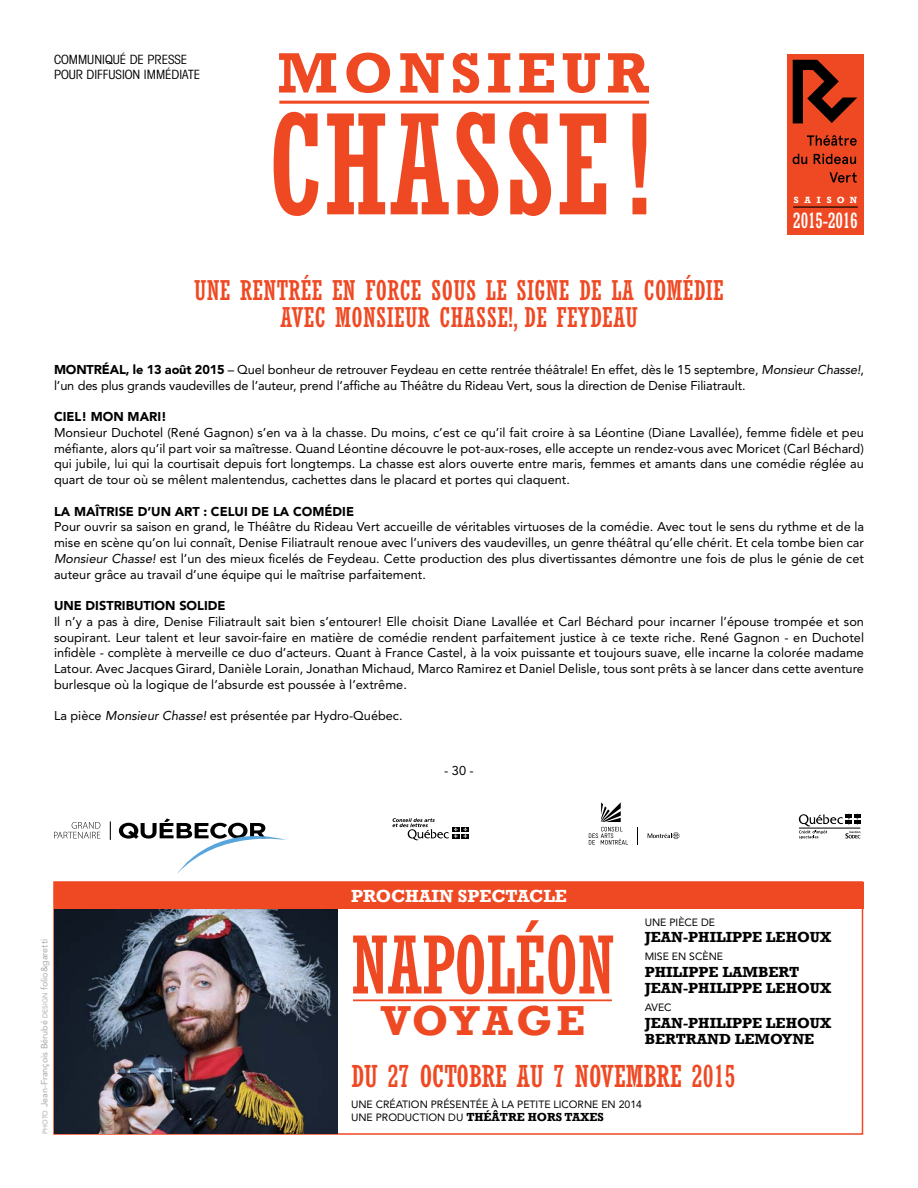
<style>
.page{position:relative;width:918px;height:1188px;background:#fff}
.page>*{position:absolute;margin:0;border:0;box-sizing:border-box;transform-origin:0 0}
.t1{font:condensed 137.1px "Rockwell";color:#ef4923}
.t2{font:condensed 78.75px "Rockwell";color:#ef4923}
.t3{font:700 57.9px "Rockwell";letter-spacing:.1em;color:#ef4923}
.t4{font:700 42.9px "Rockwell";color:#ef4923}
.t5{font:condensed 30px "Rockwell";color:#ef4923}
.t6{font:condensed 27px/27px "Rockwell";letter-spacing:.01em;color:#ef4923;text-align:center}
.t7{font:condensed 20.7px "Rockwell";letter-spacing:-.01em;color:#fff}
.t8{font:700 18px "Rockwell";color:#fff}
.t9{font:700 15px "Rockwell";color:#000}
.t10{font:12.75px/15.8px "Avenir";color:#000;text-align:justify}
.t11{font:900 12.75px "Avenir";color:#000}
.t12{font:condensed 12.75px/15px "Avant Garde";color:#000}
.t13{font:700 12px "Rockwell";color:#000}
.t14{font:10.5px/13.5px "Avenir";color:#000}
.t15{font:700 9.3px "Rockwell";letter-spacing:.64em;color:#fff}
.t16{font:9px "Avenir";color:#a7a9ac}
.s1{font-weight:900}
.s2{font-style:italic}
.s3{font-size:6.75px}
.s4{font-family:"Rockwell";font-weight:700;font-size:12px}
</style>
<div class="page">
<svg style="left:54px;top:822px;width:46px;height:16px"></svg>
<svg style="left:110px;top:821px;width:1px;height:19px"></svg>
<svg style="left:119px;top:818px;width:167px;height:56px"></svg>
<svg style="left:393px;top:818px;width:76px;height:22px"></svg>
<svg style="left:589px;top:802px;width:39px;height:43px"></svg>
<svg style="left:648px;top:832px;width:31px;height:7px"></svg>
<svg style="left:799px;top:814px;width:61px;height:25px"></svg>
<div style="left:788px;top:54px;width:76px;height:181px;background:#ef4923"></div>
<hr style="left:793px;top:206px;width:65px;height:2px;background:#000">
<svg style="left:793px;top:60px;width:64px;height:63px"></svg>
<svg style="left:807px;top:135px;width:50px;height:11px"></svg>
<svg style="left:793px;top:154px;width:14px;height:10px"></svg>
<svg style="left:814px;top:154px;width:42px;height:10px"></svg>
<svg style="left:829px;top:172px;width:28px;height:11px"></svg>
<hr style="left:279px;top:101px;width:370px;height:3px;background:#ef4923">
<img style="left:54px;top:909px;width:284px;height:225px">
<div style="left:54px;top:882px;width:810px;height:27px;background:#ef4923"></div>
<hr style="left:353px;top:999px;width:259px;height:2px;background:#ef4923">
<p class="t12" style="left:54px;top:52px;width:148px">COMMUNIQUÉ DE PRESSE<br>POUR DIFFUSION IMMÉDIATE</p>
<h3 class="t3" style="left:277px;top:38px;width:373px">MONSIEUR</h3>
<h1 class="t1" style="left:268px;top:87px;width:384px">chasse!</h1>
<p class="t15" style="left:794px;top:194px;width:65px">SAISON</p>
<h3 class="t7" style="left:793px;top:209px;width:66px">2015-2016</h3>
<h3 class="t6" style="left:194px;top:277px;width:531px">Une rentrée en force sous le signe de la comédie avec Monsieur Chasse!, de Feydeau</h3>
<p class="t10" style="left:54px;top:362px;width:812px"><span class="s1">MONTRÉAL, LE 13 AOÛT 2015</span> – Quel bonheur de retrouver Feydeau en cette rentrée théâtrale! En effet, dès le 15 septembre, <span class="s2">Monsieur Chasse!</span>, l’un des plus grands vaudevilles de l’auteur, prend l’affiche au Théâtre du Rideau Vert, sous la direction de Denise Filiatrault.</p>
<p class="t11" style="left:54px;top:409px;width:83px">CIEL! MON MARI</p>
<p class="t11" style="left:161px;top:409px;width:7px">!</p>
<p class="t10" style="left:54px;top:425px;width:812px">Monsieur Duchotel (René Gagnon) s’en va à la chasse. Du moins, c’est ce qu’il fait croire à sa Léontine (Diane Lavallée), femme fidèle et peu méfiante, alors qu’il part voir sa maîtresse. Quand Léontine découvre le pot-aux-roses, elle accepte un rendez-vous avec Moricet (Carl Béchard) qui jubile, lui qui la courtisait depuis fort longtemps. La chasse est alors ouverte entre maris, femmes et amants dans une comédie réglée au quart de tour où se mêlent malentendus, cachettes dans le placard et portes qui claquent.</p>
<p class="t11" style="left:54px;top:503px;width:54px">LA MAÎTRISE</p>
<p class="t11" style="left:138px;top:503px;width:45px">D’UN ART</p>
<p class="t11" style="left:203px;top:503px;width:16px">: CELUI</p>
<p class="t11" style="left:252px;top:503px;width:52px">DELACOMÉDIE</p>
<p class="t10" style="left:54px;top:519px;width:812px">Pour ouvrir sa saison en grand, le Théâtre du Rideau Vert accueille de véritables virtuoses de la comédie. Avec tout le sens du rythme et de la mise en scène qu’on lui connaît, Denise Filiatrault renoue avec l’univers des vaudevilles, un genre théâtral qu’elle chérit. Et cela tombe bien car <span class="s2">Monsieur Chasse!</span> est l’un des mieux ficelés de Feydeau. Cette production des plus divertissantes démontre une fois de plus le génie de cet auteur grâce au travail d’une équipe qui le maîtrise parfaitement.</p>
<p class="t11" style="left:54px;top:598px;width:40px">UNE DISTRI</p>
<p class="t11" style="left:126px;top:598px;width:18px">BUTION</p>
<p class="t11" style="left:179px;top:598px;width:9px">SOLIDE</p>
<p class="t10" style="left:54px;top:614px;width:812px">Il n’y a pas à dire, Denise Filiatrault sait bien s’entourer! Elle choisit Diane Lavallée et Carl Béchard pour incarner l’épouse trompée et son soupirant. Leur talent et leur savoir-faire en matière de comédie rendent parfaitement justice à ce texte riche. René Gagnon - en Duchotel infidèle - complète à merveille ce duo d’acteurs. Quant à France Castel, à la voix puissante et toujours suave, elle incarne la colorée madame Latour. Avec Jacques Girard, Danièle Lorain, Jonathan Michaud, Marco Ramirez et Daniel Delisle, tous sont prêts à se lancer dans cette aventure burlesque où la logique de l’absurde est poussée à l’extrême.</p>
<p class="t10" style="left:54px;top:708px;width:350px">La pièce <span class="s2">Monsieur Chasse!</span> est présentée par Hydro-Québec.</p>
<p class="t16" style="left:39px;top:1134px;width:196px;rotate:-90deg"><span class="s3">Photo</span> Jean-François Bérubé <span class="s3">Desig n</span> folio&amp;garetti</p>
<p class="t10" style="left:444px;top:762px;width:31px">- 30 -</p>
<h3 class="t8" style="left:351px;top:885px;width:217px">PROCHAIN SPECTACLE</h3>
<h2 class="t2" style="left:351px;top:920px;width:34px">NAPOLÉON</h2>
<h3 class="t4" style="left:381px;top:995px;width:34px">VOYA</h3>
<h3 class="t4" style="left:516px;top:995px;width:68px">GE</h3>
<h3 class="t5" style="left:351px;top:1059px;width:386px">Du 27 octobre au 7 novembre 2015</h3>
<p class="t14" style="left:351px;top:1098px;width:293px">UN E CRÉATION PRÉSENTÉE À LA PETITE LICORN E EN 2014<br>UN E PRODUCTION DU <span class="s4">THÉ</span></p>
<p class="t14" style="left:645px;top:916px;width:64px">Une pièce de</p>
<p class="t9" style="left:645px;top:928px;width:18px">JEAN</p>
<p class="t9" style="left:683px;top:928px;width:25px">-PHILI</p>
<p class="t9" style="left:732px;top:928px;width:46px">PPE LEHOU</p>
<p class="t9" style="left:820px;top:928px;width:13px">X</p>
<p class="t14" style="left:645px;top:950px;width:79px">Mise en scène</p>
<p class="t9" style="left:645px;top:963px;width:20px">PHILI</p>
<p class="t9" style="left:689px;top:963px;width:47px">PPE LAM</p>
<p class="t9" style="left:758px;top:963px;width:22px">BERT</p>
<p class="t9" style="left:645px;top:979px;width:18px">JEAN</p>
<p class="t9" style="left:683px;top:979px;width:25px">-PHILI</p>
<p class="t9" style="left:732px;top:979px;width:46px">PPE LEHOU</p>
<p class="t9" style="left:820px;top:979px;width:13px">X</p>
<p class="t14" style="left:645px;top:1001px;width:15px">Avec</p>
<p class="t9" style="left:645px;top:1014px;width:18px">JEAN</p>
<p class="t9" style="left:683px;top:1014px;width:25px">-PHILI</p>
<p class="t9" style="left:732px;top:1014px;width:46px">PPE LEHOU</p>
<p class="t9" style="left:820px;top:1014px;width:13px">X</p>
<p class="t9" style="left:645px;top:1030px;width:23px">BERTRAND</p>
<p class="t9" style="left:735px;top:1030px;width:13px">LEMOYNE</p>
<p class="t13" style="left:492px;top:1110px;width:18px">ÂTRE</p>
<p class="t13" style="left:528px;top:1110px;width:10px">HORS</p>
<p class="t13" style="left:564px;top:1110px;width:33px">TAXES</p>
</div>
